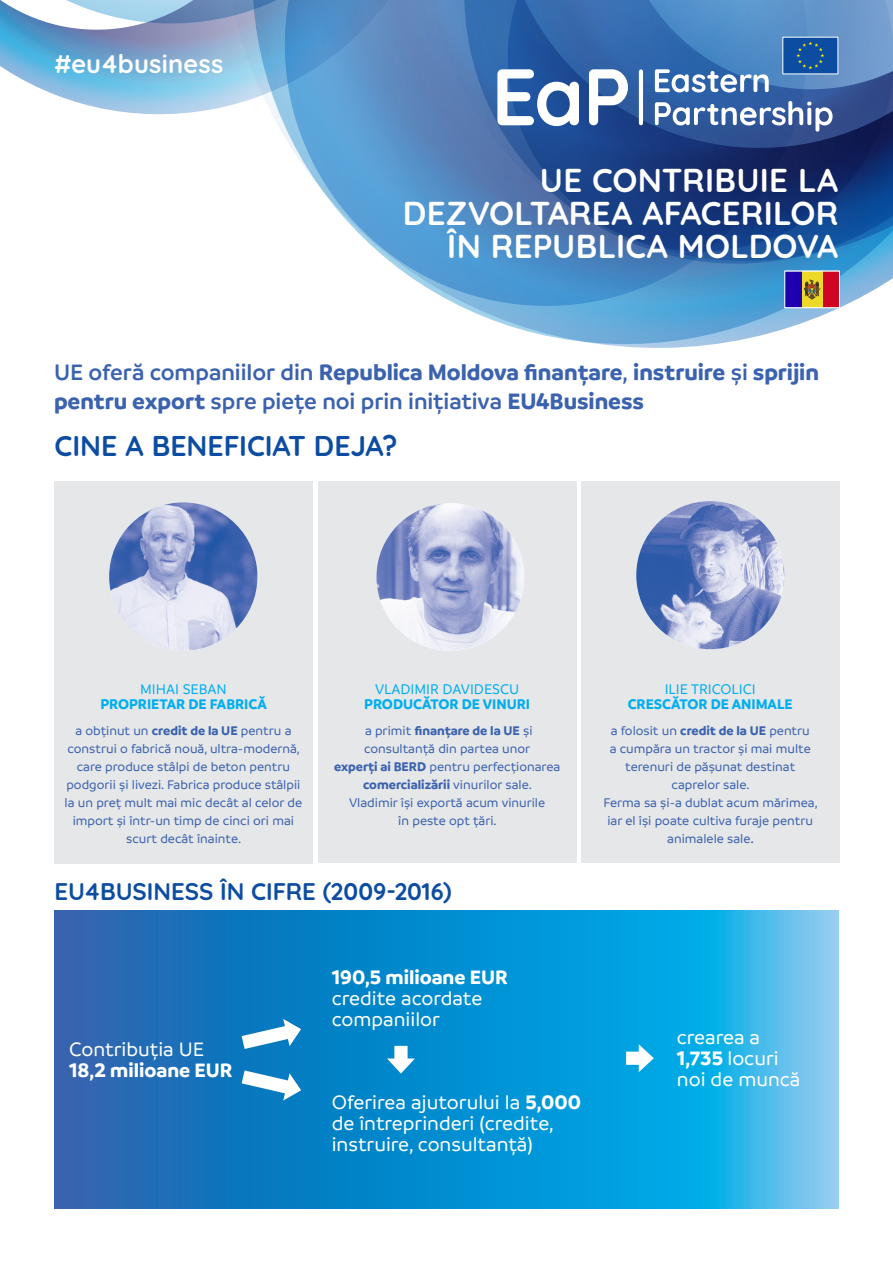
<style>
.page{position:relative;width:893px;height:1263px;background:#fff}
.page>*{position:absolute;margin:0;border:0;box-sizing:border-box;transform-origin:0 0}
.t1{font:700 33px/33px "Quicksand";letter-spacing:.01em;color:#fff;text-align:right}
.big_title{font:700 28.5px "Quicksand";letter-spacing:-.005em;color:#0d4da1}
.t2{font:700 25.5px "Quicksand";letter-spacing:.005em;color:#fff}
.big_title-2{font:700 24px/28.8px "Branding";color:#3a62ae}
.big_title-3{font:700 24px "Quicksand";color:#0d4da1}
.In_figures{font:500 20.85px/20.9px "Branding";color:#fff}
.In_figures-2{font:700 20.85px/21px "Branding";color:#fff}
.petit_titre{font:700 15px/15px "Branding";color:#00aeef;text-align:center}
.texte_courant_centre{font:500 13.5px/18px "Branding";color:#3a62ae;text-align:center}
.s1{font-weight:600}
.s2{font-weight:500}
.s3{font-weight:700}
.s4{font-size:15px}
</style>
<div class="page">
<div style="left:54px;top:481px;width:259px;height:383px;background:#e6e7e9"></div>
<div style="left:581px;top:481px;width:259px;height:381px;background:#e6e7e9"></div>
<div style="left:318px;top:481px;width:259px;height:381px;background:#e6e7e9"></div>
<img style="left:376px;top:503px;width:148px;height:148px;border-radius:74px">
<img style="left:109px;top:502px;width:148px;height:149px;border-radius:74px">
<svg style="left:501px;top:290px;width:373px;height:58px"></svg>
<svg style="left:279px;top:126px;width:545px;height:197px"></svg>
<svg style="left:0;top:33px;width:396px;height:93px"></svg>
<svg style="left:0;top:0;width:396px;height:33px"></svg>
<svg style="left:396px;top:0;width:481px;height:290px;background:#5f93c8"></svg>
<svg style="left:440px;top:0;width:453px;height:288px;background:#508ac2"></svg>
<svg style="left:490px;top:0;width:403px;height:269px;background:#305c9c"></svg>
<svg style="left:655px;top:101px;width:178px;height:31px"></svg>
<svg style="left:655px;top:69px;width:114px;height:23px"></svg>
<svg style="left:497px;top:69px;width:131px;height:57px"></svg>
<hr style="left:639px;top:69px;width:4px;height:56px;background:#fff;border-radius:2px">
<div style="left:783px;top:37px;width:55px;height:37px;background:#0d4da1"></div>
<div style="left:782px;top:37px;width:56px;height:37px;border:1px solid #fff"></div>
<svg style="left:796px;top:42px;width:28px;height:27px"></svg>
<img style="left:636px;top:501px;width:148px;height:148px;border-radius:74px">
<svg style="left:54px;top:910px;width:785px;height:299px;background:#1790d0"></svg>
<div style="left:394px;top:1046px;width:14px;height:18px;background:#fff"></div>
<svg style="left:387px;top:1058px;width:28px;height:15px"></svg>
<svg style="left:227px;top:1015px;width:81px;height:89px"></svg>
<div style="left:626px;top:1051px;width:18px;height:14px;background:#fff"></div>
<svg style="left:639px;top:1044px;width:15px;height:28px"></svg>
<div style="left:785px;top:271px;width:54px;height:37px;background:#efd928"></div>
<div style="left:785px;top:271px;width:16px;height:37px;background:#1f00af"></div>
<div style="left:823px;top:271px;width:16px;height:37px;background:#d00524"></div>
<svg style="left:804px;top:279px;width:16px;height:21px"></svg>
<div style="left:784px;top:270px;width:56px;height:38px;border:1px solid #fff"></div>
<p class="t2" style="left:54px;top:43px;width:171px">#eu4business</p>
<p class="t1" style="left:403px;top:161px;width:437px">UE CONTRIBUIE LA<br>DEZVOLTAREA AFACERILOR<br>ÎN REPUBLICA MOLDOVA</p>
<p class="big_title-2" style="left:54px;top:358px;width:766px"><span class="s1">UE oferă companiilor din</span> Republica Moldova finanțare<span class="s1">,</span> instruire <span class="s1">și</span> sprijin pentru export <span class="s1">spre piețe noi prin inițiativa</span> EU4Business</p>
<p class="big_title" style="left:55px;top:422px;width:344px">CINE A BENEFICIAT DEJA?</p>
<p class="petit_titre" style="left:100px;top:681px;width:168px"><span class="s2">MIHAI SEBAN<br></span>PROPRIETAR DE FABRICĂ</p>
<p class="texte_courant_centre" style="left:65px;top:722px;width:239px">a obținut un <span class="s3">credit de la UE</span> pentru a construi o fabrică nouă, ultra-modernă, care produce stâlpi de beton pentru podgorii și livezi. Fabrica produce stâlpii la un preț mult mai mic decât al celor de import și într-un timp de cinci ori mai scurt decât înainte.</p>
<p class="petit_titre" style="left:364px;top:681px;width:167px"><span class="s2">VLADIMIR DAVIDESCU<br></span>PRODUCĂTOR DE VINURI</p>
<p class="texte_courant_centre" style="left:364px;top:722px;width:170px;text-align:left">a primit <span class="s3">finanțare de la UE</span> și consultanță din partea unor</p>
<p class="texte_courant_centre" style="left:334px;top:758px;width:228px"><span class="s3">experți ai BERD</span> pentru perfecționarea <span class="s3">comercializării</span> vinurilor sale.</p>
<p class="texte_courant_centre" style="left:349px;top:794px;width:198px">Vladimir își exportă acum vinurile</p>
<p class="texte_courant_centre" style="left:398px;top:812px;width:100px">în peste opt țări.</p>
<p class="big_title-3" style="left:55px;top:871px;width:398px">EU4BUSINESS ÎN CIFRE (2009-2016)</p>
<p class="petit_titre" style="left:628px;top:681px;width:166px"><span class="s2">ILIE TRICOLICI<br></span>CRESCĂTOR DE ANIMALE</p>
<p class="texte_courant_centre" style="left:611px;top:722px;width:201px">a folosit un <span class="s3">credit de la UE</span> pentru</p>
<p class="texte_courant_centre" style="left:610px;top:740px;width:203px">a cumpăra un tractor și mai multe terenuri de pășunat destinat caprelor sale.</p>
<p class="texte_courant_centre" style="left:603px;top:794px;width:216px">Ferma sa și-a dublat acum mărimea, iar el își poate cultiva furaje pentru animalele sale<span class="s4">.</span></p>
<p class="In_figures-2" style="left:69px;top:1038px;width:165px"><span class="s2">Contribuția UE<br></span>18,2 milioane EUR</p>
<p class="In_figures" style="left:332px;top:967px;width:178px"><span class="s3">190,5 milioane EUR </span>credite acordate companiilor</p>
<p class="In_figures" style="left:332px;top:1092px;width:251px">Oferirea ajutorului la <span class="s3">5,000 </span>de întreprinderi (credite, instruire, consultanță)</p>
<p class="In_figures" style="left:677px;top:1027px;width:125px">crearea a<br><span class="s3">1,735</span> locuri noi de muncă</p>
</div>
